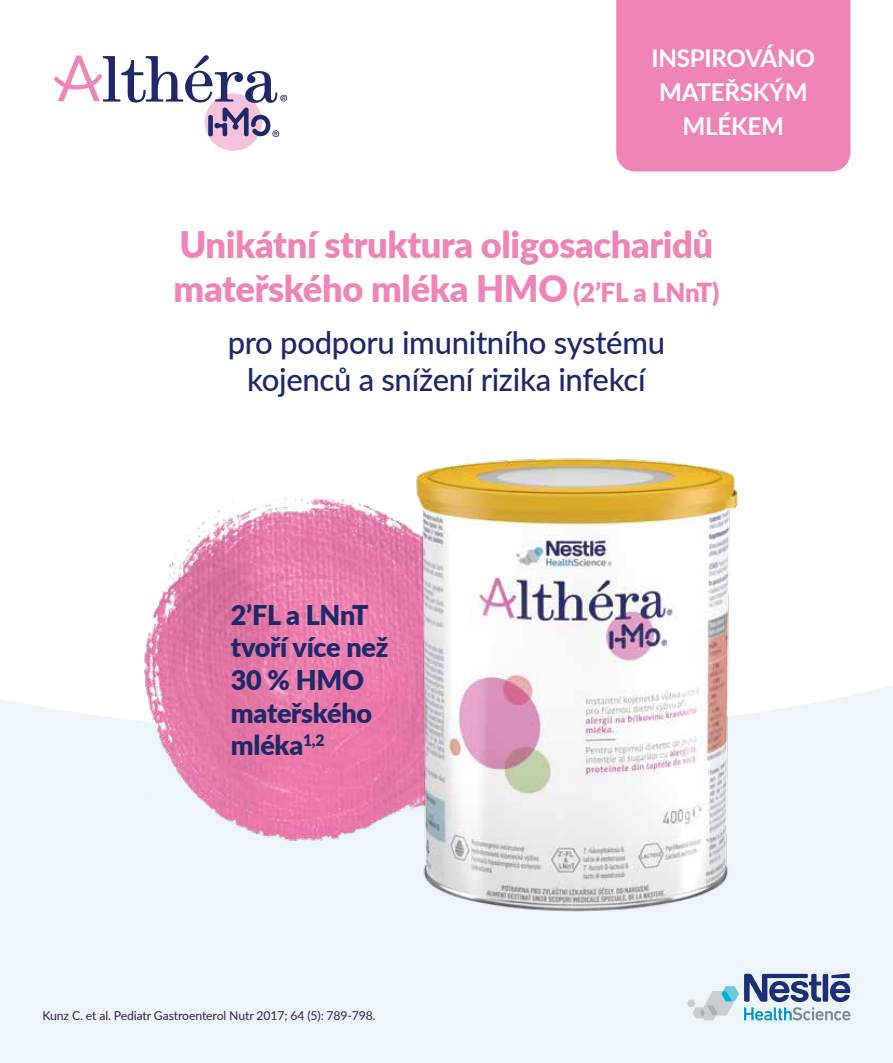
<style>
.page{position:relative;width:893px;height:1063px;background:#fff}
.page>*{position:absolute;margin:0;border:0;box-sizing:border-box;transform-origin:0 0}
.t1{font:900 36.6px/44px "Lato";letter-spacing:-.01em;color:#ef85b4}
.t2{font:500 31.35px/37.7px "Lato";letter-spacing:-.01em;color:#1f296a;text-align:center}
.t3{font:900 27.15px/32.7px "Lato";letter-spacing:-.01em;color:#1f296a}
.t4{font:700 24.45px/34px "Lato";letter-spacing:-.01em;color:#fff;text-align:center}
.t5{font:12.3px "Lato";letter-spacing:-.01em;color:#322153}
.s1{font-size:26.1px}
</style>
<div class="page">
<div style="left:0;top:686px;width:893px;height:377px;background:#edf5fa"></div>
<div style="left:205px;top:93px;width:57px;height:58px;background:#f5c3dc;border-radius:50%"></div>
<svg style="left:54px;top:55px;width:233px;height:82px"></svg>
<svg style="left:687px;top:973px;width:163px;height:47px;background:#a8bad0"></svg>
<div style="left:616px;top:0;width:234px;height:171px;background:#ef85b4"></div>
<img style="left:131px;top:497px;width:201px;height:363px">
<img style="left:332px;top:458px;width:430px;height:472px">
<p class="t4" style="left:651px;top:40px;width:165px">INSPIROVÁNO<br>MATEŘSKÝM<br>MLÉKEM</p>
<p class="t1" style="left:174px;top:221px;width:547px">Unikátní struktura oligosacharidů mateřského mléka HMO <span class="s1">(2’FL a LNnT)</span></p>
<p class="t2" style="left:228px;top:322px;width:439px">pro podporu imunitního systému kojenců a snížení rizika infekcí</p>
<p class="t3" style="left:231px;top:597px;width:159px">2’FL a LNnT tvoří více než<br>30 % HMO mateřského mléka<sup>1,2</sup></p>
<p class="t5" style="left:43px;top:1007px;width:335px">Kunz C. et al. Pediatr Gastroenterol Nutr 2017; 64 (5): 789-798.</p>
</div>
